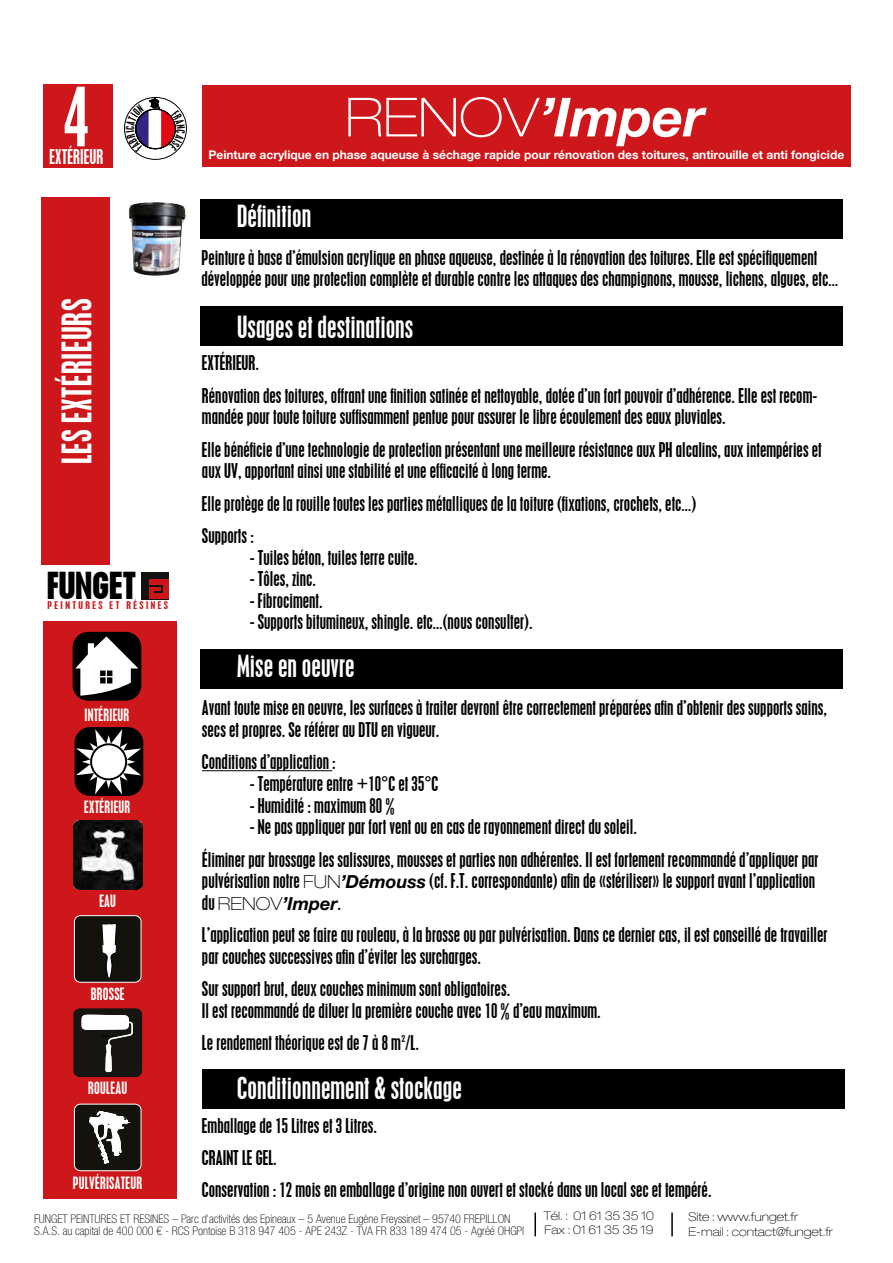
<style>
.page{position:relative;width:893px;height:1263px;background:#fff}
.page>*{position:absolute;margin:0;border:0;box-sizing:border-box;transform-origin:0 0}
.t1{font:condensed 72px "Placard";color:#fff}
.t2{font:italic 700 54px "Helvetica Neue LT Std";color:#fff}
.t3{font:condensed 36px "Placard";letter-spacing:.015em;color:#fff}
.t4{font:700 condensed 35.55px "Placard";color:#000;scale:.96 1}
.t5{font:condensed 27px "Placard";color:#fff}
.t6{font:condensed 18px/32.4px "Placard";color:#000}
.t7{font:italic 700 18px "Helvetica Neue LT Std";color:#000}
.t8{font:condensed 18px "Placard";letter-spacing:.005em;color:#fff}
.t9{font:condensed 15px "Placard";letter-spacing:.015em;color:#fff}
.t10{font:100 condensed 12px/12px "Helvetica Neue LT Std";color:#000}
.t11{font:700 12px "Helvetica Neue LT Std";color:#fff}
.t12{font:100 expanded 12px/14.4px "Helvetica Neue LT Std";color:#000}
.t13{font:condensed 9.45px "Placard";letter-spacing:.2em;color:#cd151a;scale:1.27 1}
.s1{font-weight:100;font-style:normal;font-stretch:expanded}
.s2{font-family:"Helvetica Neue LT Std";font-weight:100;font-stretch:expanded}
.s3{font-family:"Helvetica Neue LT Std";font-weight:700;font-style:italic;font-stretch:normal}
.s4{font-family:"Placard";font-weight:400;font-style:normal;font-stretch:condensed}
</style>
<div class="page">
<div style="left:43px;top:621px;width:134px;height:577px;background:#cd171a"></div>
<hr style="left:202px;top:770px;width:130px;height:1px;background:#000">
<div style="left:141px;top:572px;width:27px;height:27px;background:#14120e"></div>
<div style="left:149px;top:580px;width:19px;height:19px;background:#cd151a"></div>
<svg style="left:149px;top:585px;width:14px;height:8px"></svg>
<hr style="left:534px;top:1212px;width:2px;height:24px;background:#000">
<hr style="left:671px;top:1212px;width:2px;height:24px;background:#000">
<div style="left:75px;top:727px;width:68px;height:69px;background:#000;border-radius:16px"></div>
<svg style="left:76px;top:729px;width:65px;height:65px"></svg>
<div style="left:73px;top:632px;width:68px;height:68px;background:#000;border-radius:16px"></div>
<svg style="left:75px;top:636px;width:63px;height:60px"></svg>
<img style="left:73px;top:821px;width:69px;height:68px">
<div style="left:74px;top:916px;width:67px;height:66px;background:#13120d;border-radius:6px"></div>
<div style="left:74px;top:915px;width:67px;height:67px;border:1px solid #fff;border-radius:6px"></div>
<svg style="left:102px;top:923px;width:15px;height:55px"></svg>
<div style="left:73px;top:1008px;width:69px;height:69px;background:#161511;border-radius:6px"></div>
<svg style="left:81px;top:1015px;width:52px;height:57px"></svg>
<div style="left:74px;top:1104px;width:67px;height:67px;background:#13120d;border-radius:6px"></div>
<div style="left:74px;top:1104px;width:67px;height:67px;border:1px solid #fff;border-radius:6px"></div>
<svg style="left:90px;top:1111px;width:38px;height:52px"></svg>
<img style="left:129px;top:202px;width:57px;height:74px">
<div style="left:43px;top:84px;width:70px;height:84px;background:#cd171a"></div>
<div style="left:202px;top:85px;width:648px;height:81px;background:#cd171a"></div>
<div style="left:124px;top:97px;width:63px;height:63px;border:1px solid #000;border-radius:50%"></div>
<div style="left:42px;top:198px;width:68px;height:367px;background:#cd171a"></div>
<div style="left:200px;top:199px;width:643px;height:40px;background:#000"></div>
<div style="left:200px;top:306px;width:643px;height:40px;background:#000"></div>
<div style="left:200px;top:649px;width:643px;height:40px;background:#000"></div>
<div style="left:202px;top:1069px;width:642px;height:40px;background:#000"></div>
<svg style="left:126px;top:99px;width:59px;height:53px"></svg>
<h1 class="t1" style="left:64px;top:73px;width:27px">4</h1>
<p class="t8" style="left:50px;top:146px;width:55px">EXTÉRIEUR</p>
<h3 class="t3" style="left:55px;top:464px;width:167px;rotate:-90deg">LES EXTÉRIEURS</h3>
<h3 class="t4" style="left:47px;top:566px;width:94px">FUNGET</h3>
<p class="t13" style="left:48px;top:599px;width:96px">PEINTURES ET RÉSINES</p>
<p class="t9" style="left:85px;top:705px;width:46px">INTÉRIEUR</p>
<p class="t9" style="left:84px;top:798px;width:48px">EXTÉRIEUR</p>
<p class="t9" style="left:99px;top:891px;width:18px">EAU</p>
<p class="t9" style="left:91px;top:985px;width:35px">BROSSE</p>
<p class="t9" style="left:88px;top:1078px;width:40px">ROULEAU</p>
<h2 class="t2" style="left:345px;top:84px;width:361px"><span class="s1">RENOV</span>’Imper</h2>
<p class="t11" style="left:208px;top:147px;width:637px">Peinture acrylique en phase aqueuse à séchage rapide pour rénovation des toitures, antirouille et anti fongicide</p>
<h3 class="t5" style="left:237px;top:199px;width:76px">Définition</h3>
<p class="t6" style="left:201px;top:247px;width:638px;line-height:21.6px">Peinture à base d’émulsion acrylique en phase aqueuse, destinée à la rénovation des toitures. Elle est spécifiquement développée pour une protection complète et durable contre les attaques des champignons, mousse, lichens, algues, etc…</p>
<h3 class="t5" style="left:237px;top:310px;width:178px">Usages et destinations</h3>
<p class="t6" style="left:202px;top:347px;width:617px">EXTÉRIEUR.<br>Rénovation des toitures, offrant une finition satinée et nettoyable, dotée d’un fort pouvoir d’adhérence. Elle est recom-</p>
<p class="t6" style="left:202px;top:401px;width:621px">mandée pour toute toiture suffisamment pentue pour assurer le libre écoulement des eaux pluviales.<br>Elle bénéficie d’une technologie de protection présentant une meilleure résistance aux PH alcalins, aux intempéries et</p>
<p class="t6" style="left:202px;top:455px;width:496px">aux UV, apportant ainsi une stabilité et une efficacité à long terme.<br>Elle protège de la rouille toutes les parties métalliques de la toiture (fixations, crochets, etc…)<br>Supports :</p>
<p class="t6" style="left:250px;top:541px;width:169px">- Tuiles béton, tuiles terre cuite.</p>
<p class="t6" style="left:250px;top:563px;width:68px">- Tôles, zinc.</p>
<p class="t6" style="left:250px;top:584px;width:74px">- Fibrociment.</p>
<p class="t6" style="left:250px;top:606px;width:284px">- Supports bitumineux, shingle. etc…(nous consulter).</p>
<h3 class="t5" style="left:237px;top:650px;width:119px">Mise en oeuvre</h3>
<p class="t6" style="left:202px;top:697px;width:627px;line-height:21.6px">Avant toute mise en oeuvre, les surfaces à traiter devront être correctement préparées afin d’obtenir des supports sains, secs et propres. Se référer au DTU en vigueur.</p>
<p class="t6" style="left:202px;top:746px;width:135px">Conditions d’application :</p>
<p class="t6" style="left:250px;top:767px;width:190px">- Température entre +10°C et 35°C</p>
<p class="t6" style="left:250px;top:789px;width:146px">- Humidité : maximum 80 %</p>
<p class="t6" style="left:202px;top:811px;width:618px;text-indent:48px">- Ne pas appliquer par fort vent ou en cas de rayonnement direct du soleil.<br>Éliminer par brossage les salissures, mousses et parties non adhérentes. Il est fortement recommandé d’appliquer par</p>
<p class="t6" style="left:202px;top:865px;width:615px">pulvérisation notre <span class="s2">FUN</span><span class="s3">’Démouss</span> (cf. F.T. correspondante) afin de «stériliser» le support avant l’application</p>
<p class="t7" style="left:202px;top:892px;width:141px"><span class="s4">du</span> <span class="s1">RENOV</span>’Imper<span class="s4">.</span></p>
<p class="t6" style="left:202px;top:924px;width:627px;line-height:21.6px">L’application peut se faire au rouleau, à la brosse ou par pulvérisation. Dans ce dernier cas, il est conseillé de travailler par couches successives afin d’éviter les surcharges.</p>
<p class="t6" style="left:202px;top:978px;width:400px;line-height:21.6px">Sur support brut, deux couches minimum sont obligatoires.<br>Il est recommandé de diluer la première couche avec 10 % d’eau maximum.</p>
<p class="t6" style="left:202px;top:1027px;width:218px">Le rendement théorique est de 7 à 8 m²/L.</p>
<h3 class="t5" style="left:237px;top:1071px;width:226px">Conditionnement &amp; stockage</h3>
<p class="t6" style="left:202px;top:1109px;width:511px">Emballage de 15 Litres et 3 Litres.<br>CRAINT LE GEL.<br>Conservation : 12 mois en emballage d’origine non ouvert et stocké dans un local sec et tempéré.</p>
<p class="t12" style="left:688px;top:1209px;width:146px">Site : www.funget.fr<br>E-mail : contact@funget.fr</p>
<p class="t9" style="left:73px;top:1174px;width:71px">PULVÉRISATEUR</p>
<p class="t12" style="left:544px;top:1208px;width:112px">Tél. : 01 61 35 35 10<br>Fax : 01 61 35 35 19</p>
<p class="t10" style="left:34px;top:1213px;width:492px">FUNGET PEINTURES ET RESINES – Parc d'activités des Epineaux – 5 Avenue Eugène Freyssinet – 95740 FREPILLON<br>S.A.S. au capital de 400 000 € - RCS Pontoise B 318 947 405 - APE 243Z - TVA FR 833 189 474 05 - Agréé OHGPI</p>
</div>
